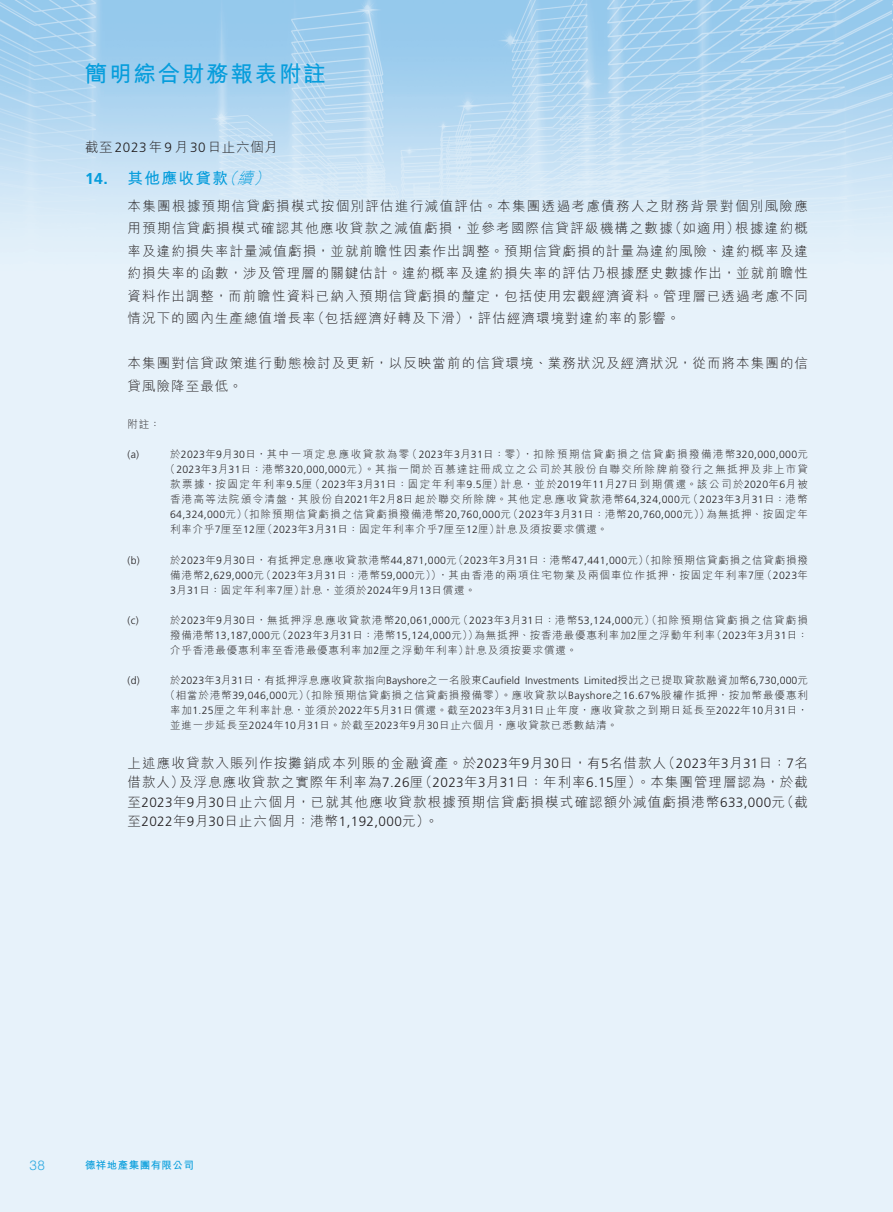
<style>
.page{position:relative;width:893px;height:1212px;background:#fff}
.page>*{position:absolute;margin:0;border:0;box-sizing:border-box;transform-origin:0 0}
.t1{font:700 22.5px "M Hei HK";letter-spacing:.08em;color:#069ddc}
.t2{font:700 15.75px "M Hei HK";letter-spacing:.08em;color:#069ddc}
.t3{font:300 13.5px/22.5px "M Hei HK";letter-spacing:.08em;color:#231f20;text-align:justify}
.t4{font:300 13.5px "Frutiger LT Std";letter-spacing:.03em;color:#231f20}
.t5{font:300 13.5px "Helvetica LT Std";color:#30aae1}
.t6{font:300 10.5px/15px "M Hei HK";letter-spacing:.105em;color:#231f20;text-align:justify}
.t7{font:300 10.5px "M Hei HK";letter-spacing:.14em;color:#231f20}
.t8{font:300 10.5px "Frutiger LT Std";letter-spacing:.01em;color:#231f20}
.t9{font:300 10.5px "M Hei HK";letter-spacing:.125em;color:#231f20}
.t10{font:300 10.5px "M Hei HK";letter-spacing:.08em;color:#231f20}
.t11{font:700 10.5px "M Hei HK";letter-spacing:.04em;color:#069ddc}
.s1{font-family:"Frutiger LT Std"}
.s2{font-weight:300;font-style:italic}
.s3{font-family:"M Hei HK"}
</style>
<div class="page">
<img style="left:0;top:0;width:892px;height:1212px">
<hr style="left:892px;top:0;width:1px;height:1212px;background:#e6f2fa">
<h1 class="t1" style="left:85px;top:58px;width:242px">簡明綜合財務報表附註</h1>
<p class="t3" style="left:85px;top:136px;width:194px">截至<span class="s1">2023</span>年 <span class="s1">9</span> 月 <span class="s1">30</span>日止六個月</p>
<h2 class="t2" style="left:85px;top:167px;width:190px"><span class="s1">14.</span> 其他應收貸款<span class="s2">（續）</span></h2>
<p class="t3" style="left:128px;top:194px;width:682px">本集團根據預期信貸虧損模式按個別評估進行減值評估。本集團透過考慮債務人之財務背景對個別風險應用預期信貸虧損模式確認其他應收貸款之減值虧損，並參考國際信貸評級機構之數據（如適用）根據違約概率及違約損失率計量減值虧損，並就前瞻性因素作出調整。預期信貸虧損的計量為違約風險、違約概率及違約損失率的函數，涉及管理層的關鍵估計。違約概率及違約損失率的評估乃根據歷史數據作出，並就前瞻性資料作出調整，而前瞻性資料已納入預期信貸虧損的釐定，包括使用宏觀經濟資料。管理層已透過考慮不同情況下的國內生產總值增長率（包括經濟好轉及下滑），評估經濟環境對違約率的影響。</p>
<p class="t3" style="left:128px;top:352px;width:682px">本集團對信貸政策進行動態檢討及更新，以反映當前的信貸環境、業務狀況及經濟狀況，從而將本集團的信貸風險降至最低。</p>
<p class="t6" style="left:128px;top:417px;width:34px">附註：</p>
<p class="t8" style="left:128px;top:449px;width:13px">(a)</p>
<p class="t7" style="left:170px;top:449px;width:639px">於<span class="s1">2023</span>年<span class="s1">9</span>月<span class="s1">30</span>日，其中一項定息應收貸款為零（<span class="s1">2023</span>年<span class="s1">3</span>月<span class="s1">31</span>日：零），扣除預期信貸虧損之信貸虧損撥備港幣<span class="s1">320,000,000</span>元</p>
<p class="t6" style="left:165px;top:462px;width:645px">（<span class="s1">2023</span>年<span class="s1">3</span>月<span class="s1">31</span>日：港幣<span class="s1">320,000,000</span>元）。其指一間於百慕達註冊成立之公司於其股份自聯交所除牌前發行之無抵押及非上市貸</p>
<p class="t7" style="left:170px;top:479px;width:639px">款票據，按固定年利率<span class="s1">9.5</span>厘（<span class="s1">2023</span>年<span class="s1">3</span>月<span class="s1">31</span>日：固定年利率<span class="s1">9.5</span>厘）計息，並於<span class="s1">2019</span>年<span class="s1">11</span>月<span class="s1">27</span>日到期償還。該公司於<span class="s1">2020</span>年<span class="s1">6</span>月被</p>
<p class="t9" style="left:170px;top:494px;width:639px">香港高等法院頒令清盤，其股份自<span class="s1">2021</span>年<span class="s1">2</span>月<span class="s1">8</span>日起於聯交所除牌。其他定息應收貸款港幣<span class="s1">64,324,000</span>元（<span class="s1">2023</span>年<span class="s1">3</span>月<span class="s1">31</span>日：港幣</p>
<p class="t6" style="left:170px;top:507px;width:639px"><span class="s1">64,324,000</span>元）（扣除預期信貸虧損之信貸虧損撥備港幣<span class="s1">20,760,000</span>元（<span class="s1">2023</span>年<span class="s1">3</span>月<span class="s1">31</span>日：港幣<span class="s1">20,760,000</span>元））為無抵押、按固定年</p>
<p class="t10" style="left:170px;top:524px;width:439px">利率介乎<span class="s1">7</span>厘至<span class="s1">12</span>厘（<span class="s1">2023</span>年<span class="s1">3</span>月<span class="s1">31</span>日：固定年利率介乎<span class="s1">7</span>厘至<span class="s1">12</span>厘）計息及須按要求償還。</p>
<p class="t8" style="left:128px;top:554px;width:14px">(b)</p>
<p class="t6" style="left:170px;top:552px;width:639px">於<span class="s1">2023</span>年<span class="s1">9</span>月<span class="s1">30</span>日，有抵押定息應收貸款港幣<span class="s1">44,871,000</span>元（<span class="s1">2023</span>年<span class="s1">3</span>月<span class="s1">31</span>日：港幣<span class="s1">47,441,000</span>元）（扣除預期信貸虧損之信貸虧損撥備港幣<span class="s1">2,629,000</span>元（<span class="s1">2023</span>年<span class="s1">3</span>月<span class="s1">31</span>日：港幣<span class="s1">59,000</span>元）），其由香港的兩項住宅物業及兩個車位作抵押，按固定年利率<span class="s1">7</span>厘（<span class="s1">2023</span>年<span class="s1">3</span>月<span class="s1">31</span>日：固定年利率<span class="s1">7</span>厘）計息，並須於<span class="s1">2024</span>年<span class="s1">9</span>月<span class="s1">13</span>日償還。</p>
<p class="t8" style="left:128px;top:614px;width:13px">(c)</p>
<p class="t6" style="left:170px;top:612px;width:639px">於<span class="s1">2023</span>年<span class="s1">9</span>月<span class="s1">30</span>日，無抵押浮息應收貸款港幣<span class="s1">20,061,000</span>元（<span class="s1">2023</span>年<span class="s1">3</span>月<span class="s1">31</span>日：港幣<span class="s1">53,124,000</span>元）（扣除預期信貸虧損之信貸虧損撥備港幣<span class="s1">13,187,000</span>元（<span class="s1">2023</span>年<span class="s1">3</span>月<span class="s1">31</span>日：港幣<span class="s1">15,124,000</span>元））為無抵押、按香港最優惠利率加<span class="s1">2</span>厘之浮動年利率（<span class="s1">2023</span>年<span class="s1">3</span>月<span class="s1">31</span>日：介乎香港最優惠利率至香港最優惠利率加<span class="s1">2</span>厘之浮動年利率）計息及須按要求償還。</p>
<p class="t8" style="left:128px;top:674px;width:14px">(d)</p>
<p class="t8" style="left:170px;top:674px;width:639px"><span class="s3">於</span>2023<span class="s3">年</span>3<span class="s3">月</span>31<span class="s3">日，有抵押浮息應收貸款指向</span>Bayshore<span class="s3">之一名股東</span>Caufield Investments Limited<span class="s3">授出之已提取貸款融資加幣</span>6,730,000<span class="s3">元</span></p>
<p class="t6" style="left:170px;top:687px;width:639px;text-indent:-5px">（相當於港幣<span class="s1">39,046,000</span>元）（扣除預期信貸虧損之信貸虧損撥備零）。應收貸款以<span class="s1">Bayshore</span>之<span class="s1">16.67%</span>股權作抵押，按加幣最優惠利率加<span class="s1">1.25</span>厘之年利率計息，並須於<span class="s1">2022</span>年<span class="s1">5</span>月<span class="s1">31</span>日償還。截至<span class="s1">2023</span>年<span class="s1">3</span>月<span class="s1">31</span>日止年度，應收貸款之到期日延長至<span class="s1">2022</span>年<span class="s1">10</span>月<span class="s1">31</span>日，並進一步延長至<span class="s1">2024</span>年<span class="s1">10</span>月<span class="s1">31</span>日。於截至<span class="s1">2023</span>年<span class="s1">9</span>月<span class="s1">30</span>日止六個月，應收貸款已悉數結清。</p>
<p class="t3" style="left:128px;top:752px;width:682px;line-height:19.5px">上述應收貸款入賬列作按攤銷成本列賬的金融資產。於<span class="s1">2023</span>年<span class="s1">9</span>月<span class="s1">30</span>日，有<span class="s1">5</span>名借款人（<span class="s1">2023</span>年<span class="s1">3</span>月<span class="s1">31</span>日：<span class="s1">7</span>名借款人）及浮息應收貸款之實際年利率為<span class="s1">7.26</span>厘（<span class="s1">2023</span>年<span class="s1">3</span>月<span class="s1">31</span>日：年利率<span class="s1">6.15</span>厘）。本集團管理層認為，於截至<span class="s1">2023</span>年<span class="s1">9</span>月<span class="s1">30</span>日止六個月，已就其他應收貸款根據預期信貸虧損模式確認額外減值虧損港幣<span class="s1">633,000</span>元（截</p>
<p class="t4" style="left:128px;top:814px;width:312px"><span class="s3">至</span>2022<span class="s3">年</span>9<span class="s3">月</span>30<span class="s3">日止六個月：港幣</span>1,192,000<span class="s3">元）。</span></p>
<p class="t5" style="left:29px;top:1156px;width:17px">38</p>
<p class="t11" style="left:85px;top:1157px;width:110px">德祥地產集團有限公司</p>
</div>
